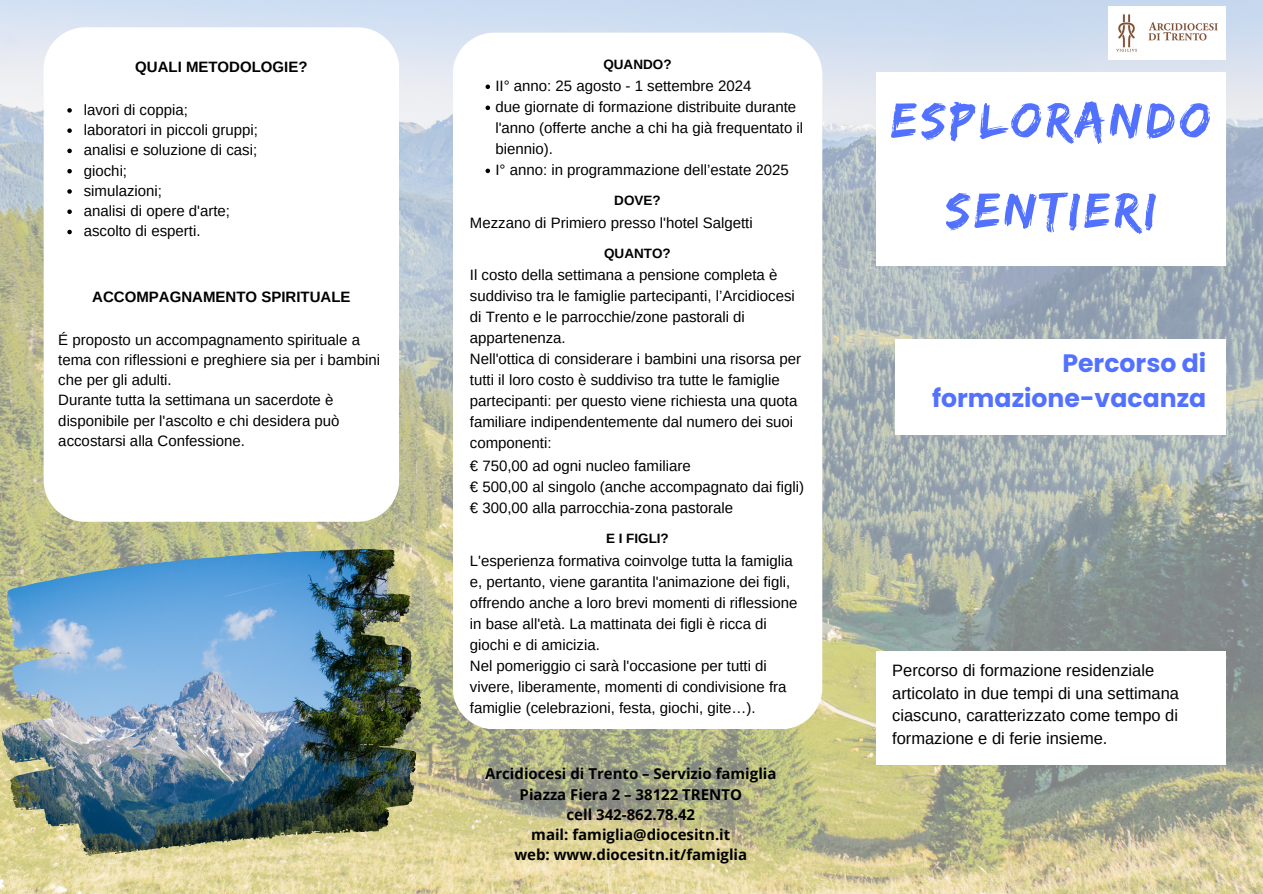
<style>
.page{position:relative;width:1263px;height:894px;background:#fff}
.page>*{position:absolute;margin:0;border:0;box-sizing:border-box;transform-origin:0 0}
.t1{font:51.45px/90px "Edo";letter-spacing:.08em;color:#5271ff;text-align:center}
.t2{font:700 25.2px/35.1px "Poppins";color:#5271ff;text-align:right}
.t3{font:16.5px/22.5px "Arimo";color:#000}
.t4{font:15px/21px "Arimo";color:#000}
.t5{font:700 15px/20.2px "Open Sans";color:#000;text-align:center}
.t6{font:700 15px "Arimo";color:#000}
.t7{font:700 13.5px "Arimo";color:#000}
</style>
<div class="page">
<img style="left:0;top:0;width:1263px;height:893px">
<div style="left:876px;top:72px;width:349px;height:193px;background:#fff"></div>
<div style="left:876px;top:651px;width:349px;height:113px;background:#fff"></div>
<div style="left:895px;top:339px;width:330px;height:95px;background:#fff"></div>
<img style="left:1108px;top:6px;width:117px;height:53px">
<svg style="left:453px;top:33px;width:369px;height:695px"></svg>
<img style="left:361px;top:565px;width:60px;height:134px">
<svg style="left:44px;top:27px;width:355px;height:494px"></svg>
<svg style="left:486px;top:84px;width:4px;height:5px"></svg>
<svg style="left:486px;top:105px;width:4px;height:5px"></svg>
<svg style="left:486px;top:168px;width:4px;height:5px"></svg>
<svg style="left:67px;top:108px;width:5px;height:5px"></svg>
<svg style="left:67px;top:128px;width:5px;height:5px"></svg>
<svg style="left:67px;top:149px;width:5px;height:4px"></svg>
<svg style="left:67px;top:169px;width:5px;height:4px"></svg>
<svg style="left:67px;top:189px;width:5px;height:5px"></svg>
<svg style="left:67px;top:209px;width:5px;height:5px"></svg>
<svg style="left:67px;top:230px;width:5px;height:4px"></svg>
<h5 class="t6" style="left:135px;top:58px;width:174px">QUALI METODOLOGIE?</h5>
<p class="t4" style="left:84px;top:99px;width:106px">lavori di coppia;</p>
<h5 class="t4" style="left:84px;top:119px;width:176px">laboratori in piccoli gruppi;</h5>
<h5 class="t4" style="left:84px;top:140px;width:175px">analisi e soluzione di casi;</h5>
<p class="t4" style="left:84px;top:160px;width:45px">giochi;</p>
<h5 class="t4" style="left:84px;top:180px;width:80px">simulazioni;</h5>
<h4 class="t4" style="left:84px;top:200px;width:148px">analisi di opere d'arte;</h4>
<p class="t4" style="left:84px;top:221px;width:118px">ascolto di esperti.</p>
<h1 class="t6" style="left:92px;top:288px;width:260px">ACCOMPAGNAMENTO SPIRITUALE</h1>
<h2 class="t4" style="left:58px;top:329px;width:323px;line-height:20.2px">É proposto un accompagnamento spirituale a tema con riflessioni e preghiere sia per i bambini che per gli adulti.<br>Durante tutta la settimana un sacerdote è disponibile per l'ascolto e chi desidera può accostarsi alla Confessione.</h2>
<p class="t7" style="left:603px;top:57px;width:70px">QUANDO?</p>
<p class="t4" style="left:495px;top:76px;width:257px">II° anno: 25 agosto - 1 settembre 2024</p>
<p class="t4" style="left:495px;top:97px;width:309px">due giornate di formazione distribuite durante l'anno (offerte anche a chi ha già frequentato il biennio).</p>
<h3 class="t4" style="left:495px;top:160px;width:295px">I° anno: in programmazione dell’estate 2025</h3>
<h5 class="t7" style="left:614px;top:193px;width:48px">DOVE?</h5>
<p class="t4" style="left:470px;top:212px;width:284px">Mezzano di Primiero presso l'hotel Salgetti</p>
<p class="t7" style="left:604px;top:245px;width:68px">QUANTO?</p>
<p class="t4" style="left:470px;top:264px;width:333px">Il costo della settimana a pensione completa è suddiviso tra le famiglie partecipanti, l’Arcidiocesi di Trento e le parrocchie/zone pastorali di appartenenza.<br>Nell'ottica di considerare i bambini una risorsa per tutti il loro costo è suddiviso tra tutte le famiglie partecipanti: per questo viene richiesta una quota familiare indipendentemente dal numero dei suoi componenti:</p>
<p class="t4" style="left:470px;top:455px;width:336px">€ 750,00 ad ogni nucleo familiare<br>€ 500,00 al singolo (anche accompagnato dai figli) € 300,00 alla parrocchia-zona pastorale</p>
<p class="t7" style="left:606px;top:531px;width:64px">E I FIGLI?</p>
<p class="t4" style="left:470px;top:550px;width:329px">L'esperienza formativa coinvolge tutta la famiglia e, pertanto, viene garantita l'animazione dei figli, offrendo anche a loro brevi momenti di riflessione in base all'età. La mattinata dei figli è ricca di giochi e di amicizia.<br>Nel pomeriggio ci sarà l'occasione per tutti di vivere, liberamente, momenti di condivisione fra famiglie (celebrazioni, festa, giochi, gite…).</p>
<h5 class="t5" style="left:485px;top:763px;width:293px">Arcidiocesi di Trento – Servizio famiglia<br>Piazza Fiera 2 – 38122 TRENTO<br>cell 342-862.78.42<br>mail: famiglia@diocesitn.it<br>web: www.diocesitn.it/famiglia</h5>
<p class="t1" style="left:891px;top:74px;width:321px">ESPLORANDO<br>SENTIERI</p>
<p class="t2" style="left:932px;top:345px;width:276px">Percorso di formazione-vacanza</p>
<p class="t3" style="left:892px;top:659px;width:288px">Percorso di formazione residenziale articolato in due tempi di una settimana ciascuno, caratterizzato come tempo di formazione e di ferie insieme.</p>
</div>
